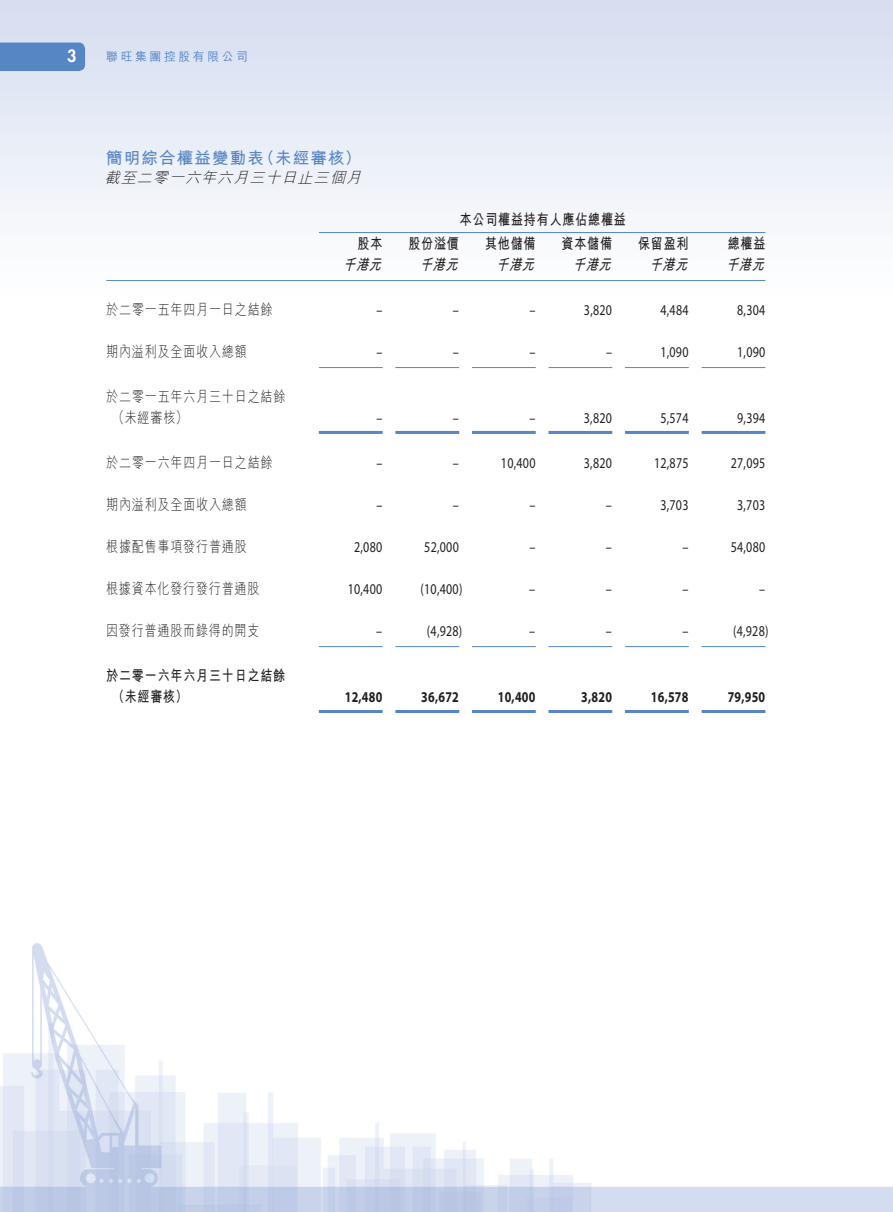
<style>
.page{position:relative;width:893px;height:1212px;background:#fff}
.page>*{position:absolute;margin:0;border:0;box-sizing:border-box;transform-origin:0 0}
.t1{font:700 16.5px "M Hei HK";letter-spacing:.07em;color:#5786c5}
.t2{font:800 16.5px "Futura Std";color:#fff}
.t3{font:15px "Myriad Pro";letter-spacing:.02em;color:#231f20;scale:.8 1}
.t4{font:300 15px "M Hei HK";letter-spacing:.07em;color:#231f20;scale:.8 1}
.t5{font:700 15px "M Hei HK";letter-spacing:.07em;color:#231f20;scale:.8 1}
.t6{font:700 15px "Myriad Pro";letter-spacing:.02em;color:#231f20;scale:.8 1}
.t7{font:italic 700 15px "M Hei HK";color:#231f20;scale:.8 1}
.t8{font:italic 300 15px "M Hei HK";color:#231f20}
.t9{font:500 12px "M Hei HK";letter-spacing:.23em;color:#5786c5}
</style>
<div class="page">
<img style="left:0;top:0;width:893px;height:1212px">
<div style="left:0;top:43px;width:85px;height:28px;background:#5786c5"></div>
<hr style="left:319px;top:232px;width:446px;height:1px;background:#5786c5">
<hr style="left:106px;top:280px;width:659px;height:1px;background:#5786c5">
<hr style="left:319px;top:367px;width:64px;height:1px;background:#5786c5">
<hr style="left:395px;top:367px;width:64px;height:1px;background:#5786c5">
<hr style="left:472px;top:367px;width:64px;height:1px;background:#5786c5">
<hr style="left:548px;top:367px;width:64px;height:1px;background:#5786c5">
<hr style="left:625px;top:367px;width:64px;height:1px;background:#5786c5">
<hr style="left:702px;top:367px;width:63px;height:1px;background:#5786c5">
<hr style="left:319px;top:431px;width:64px;height:3px;background:#5786c5">
<hr style="left:395px;top:431px;width:64px;height:3px;background:#5786c5">
<hr style="left:472px;top:431px;width:64px;height:3px;background:#5786c5">
<hr style="left:548px;top:431px;width:64px;height:3px;background:#5786c5">
<hr style="left:625px;top:431px;width:64px;height:3px;background:#5786c5">
<hr style="left:702px;top:431px;width:63px;height:3px;background:#5786c5">
<hr style="left:319px;top:646px;width:64px;height:1px;background:#5786c5">
<hr style="left:395px;top:646px;width:64px;height:1px;background:#5786c5">
<hr style="left:472px;top:646px;width:64px;height:1px;background:#5786c5">
<hr style="left:548px;top:646px;width:64px;height:1px;background:#5786c5">
<hr style="left:625px;top:646px;width:64px;height:1px;background:#5786c5">
<hr style="left:702px;top:646px;width:63px;height:1px;background:#5786c5">
<hr style="left:319px;top:710px;width:64px;height:3px;background:#5786c5">
<hr style="left:395px;top:710px;width:64px;height:3px;background:#5786c5">
<hr style="left:472px;top:710px;width:64px;height:3px;background:#5786c5">
<hr style="left:548px;top:710px;width:64px;height:3px;background:#5786c5">
<hr style="left:625px;top:710px;width:64px;height:3px;background:#5786c5">
<hr style="left:702px;top:710px;width:63px;height:3px;background:#5786c5">
<p class="t2" style="left:67px;top:46px;width:11px">3</p>
<p class="t9" style="left:106px;top:48px;width:143px">聯旺集團控股有限公司</p>
<p class="t1" style="left:106px;top:146px;width:159px">簡明綜合權益變動表</p>
<p class="t8" style="left:105px;top:167px;width:263px">截至二零一六年六月三十日止三個月</p>
<p class="t1" style="left:258px;top:146px;width:105px">（未經審核(</p>
<p class="t5" style="left:460px;top:209px;width:209px">本公司權益持有人應佔總權益</p>
<p class="t5" style="left:358px;top:233px;width:33px">股本</p>
<p class="t5" style="left:408px;top:233px;width:65px">股份溢價</p>
<p class="t5" style="left:485px;top:233px;width:65px">其他儲備</p>
<p class="t5" style="left:561px;top:233px;width:65px">資本儲備</p>
<p class="t5" style="left:638px;top:233px;width:65px">保留盈利</p>
<p class="t7" style="left:343px;top:254px;width:55px">千港元</p>
<p class="t7" style="left:420px;top:254px;width:55px">千港元</p>
<p class="t7" style="left:496px;top:254px;width:55px">千港元</p>
<p class="t7" style="left:573px;top:254px;width:55px">千港元</p>
<p class="t7" style="left:649px;top:254px;width:55px">千港元</p>
<p class="t4" style="left:106px;top:299px;width:209px">於二零一五年四月一日之結餘</p>
<p class="t3" style="left:376px;top:301px;width:9px">–</p>
<p class="t3" style="left:453px;top:301px;width:9px">–</p>
<p class="t3" style="left:529px;top:301px;width:9px">–</p>
<p class="t3" style="left:584px;top:301px;width:37px">3,820</p>
<p class="t3" style="left:660px;top:301px;width:37px">4,484</p>
<p class="t4" style="left:106px;top:341px;width:177px">期內溢利及全面收入總額</p>
<p class="t4" style="left:106px;top:386px;width:225px">於二零一五年六月三十日之結餘</p>
<p class="t3" style="left:376px;top:343px;width:9px">–</p>
<p class="t3" style="left:453px;top:343px;width:9px">–</p>
<p class="t3" style="left:529px;top:343px;width:9px">–</p>
<p class="t3" style="left:606px;top:343px;width:9px">–</p>
<p class="t3" style="left:660px;top:343px;width:37px">1,090</p>
<p class="t4" style="left:113px;top:407px;width:95px">（未經審核(</p>
<p class="t3" style="left:376px;top:409px;width:9px">–</p>
<p class="t3" style="left:453px;top:409px;width:9px">–</p>
<p class="t3" style="left:529px;top:409px;width:9px">–</p>
<p class="t3" style="left:584px;top:409px;width:37px">3,820</p>
<p class="t3" style="left:660px;top:409px;width:37px">5,574</p>
<p class="t4" style="left:106px;top:452px;width:209px">於二零一六年四月一日之結餘</p>
<p class="t3" style="left:376px;top:454px;width:9px">–</p>
<p class="t3" style="left:453px;top:454px;width:9px">–</p>
<p class="t3" style="left:501px;top:454px;width:45px">10,400</p>
<p class="t3" style="left:584px;top:454px;width:37px">3,820</p>
<p class="t3" style="left:654px;top:454px;width:45px">12,875</p>
<p class="t4" style="left:106px;top:494px;width:177px">期內溢利及全面收入總額</p>
<p class="t3" style="left:376px;top:496px;width:9px">–</p>
<p class="t3" style="left:453px;top:496px;width:9px">–</p>
<p class="t3" style="left:529px;top:496px;width:9px">–</p>
<p class="t3" style="left:606px;top:496px;width:9px">–</p>
<p class="t3" style="left:660px;top:496px;width:37px">3,703</p>
<p class="t4" style="left:106px;top:536px;width:177px">根據配售事項發行普通股</p>
<p class="t3" style="left:354px;top:538px;width:37px">2,080</p>
<p class="t3" style="left:424px;top:538px;width:45px">52,000</p>
<p class="t3" style="left:529px;top:538px;width:9px">–</p>
<p class="t3" style="left:606px;top:538px;width:9px">–</p>
<p class="t3" style="left:682px;top:538px;width:9px">–</p>
<p class="t4" style="left:106px;top:578px;width:193px">根據資本化發行發行普通股</p>
<p class="t3" style="left:348px;top:580px;width:45px">10,400</p>
<p class="t3" style="left:421px;top:580px;width:54px">)10,400(</p>
<p class="t3" style="left:529px;top:580px;width:9px">–</p>
<p class="t3" style="left:606px;top:580px;width:9px">–</p>
<p class="t3" style="left:682px;top:580px;width:9px">–</p>
<p class="t4" style="left:106px;top:620px;width:193px">因發行普通股而錄得的開支</p>
<p class="t5" style="left:106px;top:665px;width:225px">於二零一六年六月三十日之結餘</p>
<p class="t3" style="left:376px;top:622px;width:9px">–</p>
<p class="t3" style="left:427px;top:622px;width:46px">)4,928(</p>
<p class="t3" style="left:529px;top:622px;width:9px">–</p>
<p class="t3" style="left:606px;top:622px;width:9px">–</p>
<p class="t3" style="left:682px;top:622px;width:9px">–</p>
<p class="t5" style="left:113px;top:686px;width:95px">（未經審核(</p>
<p class="t6" style="left:345px;top:687px;width:49px">12,480</p>
<p class="t6" style="left:421px;top:687px;width:49px">36,672</p>
<p class="t6" style="left:498px;top:687px;width:49px">10,400</p>
<p class="t6" style="left:581px;top:687px;width:40px">3,820</p>
<p class="t6" style="left:651px;top:687px;width:49px">16,578</p>
<p class="t5" style="left:728px;top:233px;width:49px">總權益</p>
<p class="t7" style="left:726px;top:254px;width:55px">千港元</p>
<p class="t3" style="left:737px;top:301px;width:37px">8,304</p>
<p class="t3" style="left:737px;top:343px;width:37px">1,090</p>
<p class="t3" style="left:737px;top:409px;width:37px">9,394</p>
<p class="t3" style="left:731px;top:454px;width:45px">27,095</p>
<p class="t3" style="left:737px;top:496px;width:37px">3,703</p>
<p class="t3" style="left:731px;top:538px;width:45px">54,080</p>
<p class="t3" style="left:759px;top:580px;width:9px">–</p>
<p class="t3" style="left:733px;top:622px;width:46px">)4,928(</p>
<p class="t6" style="left:728px;top:687px;width:49px">79,950</p>
</div>
